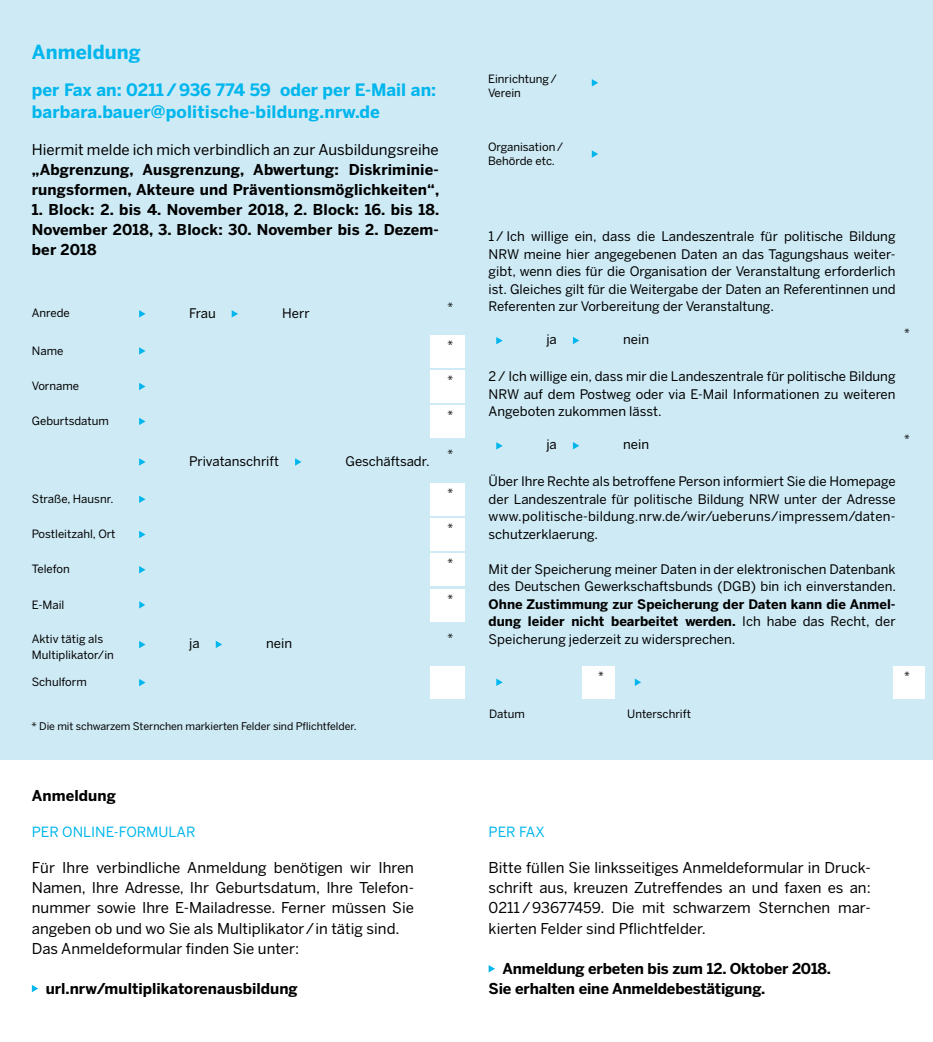
<style>
.page{position:relative;width:933px;height:1042px;background:#fff}
.page>*{position:absolute;margin:0;border:0;box-sizing:border-box;transform-origin:0 0}
.t1{font:700 19.25px "Benton Sans";letter-spacing:.005em;color:#00b6ed}
.t2{font:700 16.97px/22.2px "Benton Sans";color:#00b6ed}
.t3{font:14.88px/20.1px "Benton Sans";color:#000}
.t4{font:700 14.88px/20.1px "Benton Sans";color:#000}
.t5{font:14px "Benton Sans";color:#00b6ed}
.t6{font:13.12px/17.5px "Benton Sans";color:#000;text-align:justify}
.t7{font:700 13.12px/17.5px "Benton Sans";color:#000;text-align:justify}
.t8{font:11.38px/14px "Benton Sans";color:#000}
.t9{font:10.5px "Benton Sans";letter-spacing:-.005em;color:#000}
.s1{font-weight:400}
</style>
<div class="page">
<div style="left:0;top:0;width:933px;height:759px;background:#ceeaf5"></div>
<div style="left:582px;top:666px;width:32px;height:32px;background:#fff"></div>
<div style="left:893px;top:666px;width:31px;height:32px;background:#fff"></div>
<div style="left:430px;top:335px;width:35px;height:32px;background:#fff"></div>
<div style="left:430px;top:370px;width:35px;height:32px;background:#fff"></div>
<div style="left:430px;top:483px;width:35px;height:32px;background:#fff"></div>
<div style="left:430px;top:518px;width:35px;height:33px;background:#fff"></div>
<div style="left:430px;top:553px;width:35px;height:33px;background:#fff"></div>
<div style="left:430px;top:405px;width:35px;height:33px;background:#fff"></div>
<div style="left:430px;top:589px;width:35px;height:32px;background:#fff"></div>
<div style="left:430px;top:666px;width:35px;height:33px;background:#fff"></div>
<svg style="left:139px;top:310px;width:6px;height:8px"></svg>
<svg style="left:232px;top:310px;width:6px;height:7px"></svg>
<svg style="left:139px;top:458px;width:6px;height:8px"></svg>
<svg style="left:295px;top:458px;width:6px;height:8px"></svg>
<svg style="left:139px;top:495px;width:6px;height:8px"></svg>
<svg style="left:139px;top:531px;width:6px;height:7px"></svg>
<svg style="left:139px;top:566px;width:6px;height:7px"></svg>
<svg style="left:139px;top:347px;width:6px;height:8px"></svg>
<svg style="left:139px;top:383px;width:6px;height:7px"></svg>
<svg style="left:139px;top:418px;width:6px;height:7px"></svg>
<svg style="left:32px;top:985px;width:6px;height:7px"></svg>
<svg style="left:496px;top:678px;width:7px;height:8px"></svg>
<svg style="left:635px;top:678px;width:6px;height:8px"></svg>
<svg style="left:592px;top:79px;width:6px;height:7px"></svg>
<svg style="left:592px;top:150px;width:6px;height:8px"></svg>
<svg style="left:139px;top:601px;width:6px;height:7px"></svg>
<svg style="left:139px;top:641px;width:6px;height:7px"></svg>
<svg style="left:216px;top:641px;width:6px;height:7px"></svg>
<svg style="left:488px;top:965px;width:7px;height:7px"></svg>
<svg style="left:139px;top:679px;width:6px;height:7px"></svg>
<svg style="left:496px;top:337px;width:6px;height:7px"></svg>
<svg style="left:573px;top:337px;width:6px;height:7px"></svg>
<svg style="left:496px;top:442px;width:6px;height:7px"></svg>
<svg style="left:573px;top:442px;width:6px;height:7px"></svg>
<h1 class="t1" style="left:32px;top:41px;width:110px">Anmeldung</h1>
<p class="t2" style="left:32px;top:79px;width:406px">per Fax an: 0211/936 774 59 oder per E-Mail an: barbara.bauer@politische-bildung.nrw.de</p>
<p class="t3" style="left:32px;top:139px;width:408px">Hiermit melde ich mich verbindlich an zur Ausbildungsreihe</p>
<p class="t4" style="left:32px;top:159px;width:409px">„Abgrenzung, Ausgrenzung, Abwertung: Diskriminie&shy;rungsformen, Akteure und Präventionsmöglichkeiten“,</p>
<p class="t4" style="left:32px;top:200px;width:409px;text-align:justify">1. Block: 2. bis 4. November 2018, 2. Block: 16. bis 18.<br>November 2018, 3. Block: 30. November bis 2. Dezem&shy;ber 2018</p>
<p class="t8" style="left:32px;top:306px;width:40px">Anrede</p>
<p class="t8" style="left:32px;top:344px;width:33px">Name</p>
<p class="t8" style="left:32px;top:379px;width:49px">Vorname</p>
<p class="t8" style="left:32px;top:414px;width:79px">Geburtsdatum</p>
<p class="t8" style="left:32px;top:492px;width:83px">Straße, Hausnr.</p>
<p class="t8" style="left:32px;top:527px;width:85px">Postleitzahl, Ort</p>
<p class="t8" style="left:32px;top:562px;width:39px">Telefon</p>
<p class="t8" style="left:32px;top:598px;width:34px">E-Mail</p>
<p class="t8" style="left:32px;top:631px;width:84px;line-height:15.8px">Aktiv tätig als<br>Multiplikator/in</p>
<p class="t8" style="left:32px;top:675px;width:56px">Schulform</p>
<p class="t6" style="left:189px;top:304px;width:28px">Frau</p>
<p class="t6" style="left:282px;top:304px;width:29px">Herr</p>
<p class="t6" style="left:189px;top:452px;width:91px">Privatanschrift</p>
<p class="t6" style="left:345px;top:452px;width:86px">Geschäftsadr.</p>
<p class="t6" style="left:189px;top:635px;width:12px">ja</p>
<p class="t6" style="left:266px;top:635px;width:27px">nein</p>
<p class="t9" style="left:32px;top:720px;width:327px">* Die mit schwarzem Sternchen markierten Felder sind Pflichtfelder.</p>
<p class="t8" style="left:447px;top:300px;width:7px">*</p>
<p class="t8" style="left:447px;top:338px;width:7px">*</p>
<p class="t8" style="left:447px;top:373px;width:7px">*</p>
<p class="t8" style="left:447px;top:408px;width:7px">*</p>
<p class="t8" style="left:447px;top:447px;width:7px">*</p>
<p class="t8" style="left:447px;top:486px;width:7px">*</p>
<p class="t8" style="left:447px;top:521px;width:7px">*</p>
<p class="t8" style="left:447px;top:556px;width:7px">*</p>
<p class="t8" style="left:447px;top:592px;width:7px">*</p>
<p class="t8" style="left:447px;top:631px;width:7px">*</p>
<p class="t4" style="left:32px;top:786px;width:86px">Anmeldung</p>
<p class="t5" style="left:32px;top:824px;width:165px">PER ONLINE-FORMULAR</p>
<p class="t3" style="left:32px;top:858px;width:383px">Für Ihre verbindliche Anmeldung benötigen wir Ihren Namen, Ihre Adresse, Ihr Geburtsdatum, Ihre Telefon&shy;nummer sowie Ihre E-Mailadresse. Ferner müssen Sie angeben ob und wo Sie als Multiplikator/in tätig sind.<br>Das Anmeldeformular finden Sie unter:</p>
<p class="t4" style="left:46px;top:979px;width:253px">url.nrw/multiplikatorenausbildung</p>
<p class="t8" style="left:488px;top:72px;width:70px">Einrichtung/<br>Verein</p>
<p class="t8" style="left:488px;top:140px;width:77px">Organisation/<br>Behörde etc.</p>
<p class="t6" style="left:488px;top:228px;width:408px">1/ Ich willige ein, dass die Landeszentrale für politische Bildung NRW meine hier angegebenen Daten an das Tagungshaus weiter&shy;gibt, wenn dies für die Organisation der Veranstaltung erforderlich ist. Gleiches gilt für die Weitergabe der Daten an Referentinnen und Referenten zur Vorbereitung der Veranstaltung.</p>
<p class="t6" style="left:546px;top:331px;width:12px">ja</p>
<p class="t6" style="left:623px;top:331px;width:27px">nein</p>
<p class="t8" style="left:904px;top:326px;width:7px">*</p>
<p class="t6" style="left:488px;top:368px;width:408px">2/ Ich willige ein, dass mir die Landeszentrale für politische Bildung NRW auf dem Postweg oder via E-Mail Informationen zu weiteren Angeboten zukommen lässt.</p>
<p class="t6" style="left:546px;top:436px;width:12px">ja</p>
<p class="t6" style="left:623px;top:436px;width:27px">nein</p>
<p class="t6" style="left:488px;top:473px;width:408px">Über Ihre Rechte als betroffene Person informiert Sie die Homepage der Landeszentrale für politische Bildung NRW unter der Adresse www.politische-bildung.nrw.de/wir/ueberuns/impressem/daten&shy;schutzerklaerung.</p>
<p class="t6" style="left:488px;top:560px;width:409px">Mit der Speicherung meiner Daten in der elektronischen Datenbank des Deutschen Gewerkschaftsbunds (DGB) bin ich einverstanden.</p>
<p class="t7" style="left:488px;top:595px;width:408px">Ohne Zustimmung zur Speicherung der Daten kann die Anmel&shy;dung leider nicht bearbeitet werden. <span class="s1">Ich habe das Recht, der Speicherung jederzeit zu widersprechen.</span></p>
<p class="t8" style="left:904px;top:432px;width:7px">*</p>
<p class="t8" style="left:598px;top:669px;width:7px">*</p>
<p class="t8" style="left:904px;top:669px;width:7px">*</p>
<p class="t8" style="left:489px;top:707px;width:37px">Datum</p>
<p class="t8" style="left:627px;top:707px;width:65px">Unterschrift</p>
<p class="t5" style="left:488px;top:824px;width:58px">PER FAX</p>
<p class="t3" style="left:488px;top:858px;width:383px;text-align:justify">Bitte füllen Sie linksseitiges Anmeldeformular in Druck&shy;schrift aus, kreuzen Zutreffendes an und faxen es an:<br>0211/93677459. Die mit schwarzem Sternchen mar&shy;kierten Felder sind Pflichtfelder.</p>
<p class="t4" style="left:488px;top:959px;width:344px;text-indent:14px">Anmeldung erbeten bis zum 12. Oktober 2018.<br>Sie erhalten eine Anmeldebestätigung.</p>
</div>
